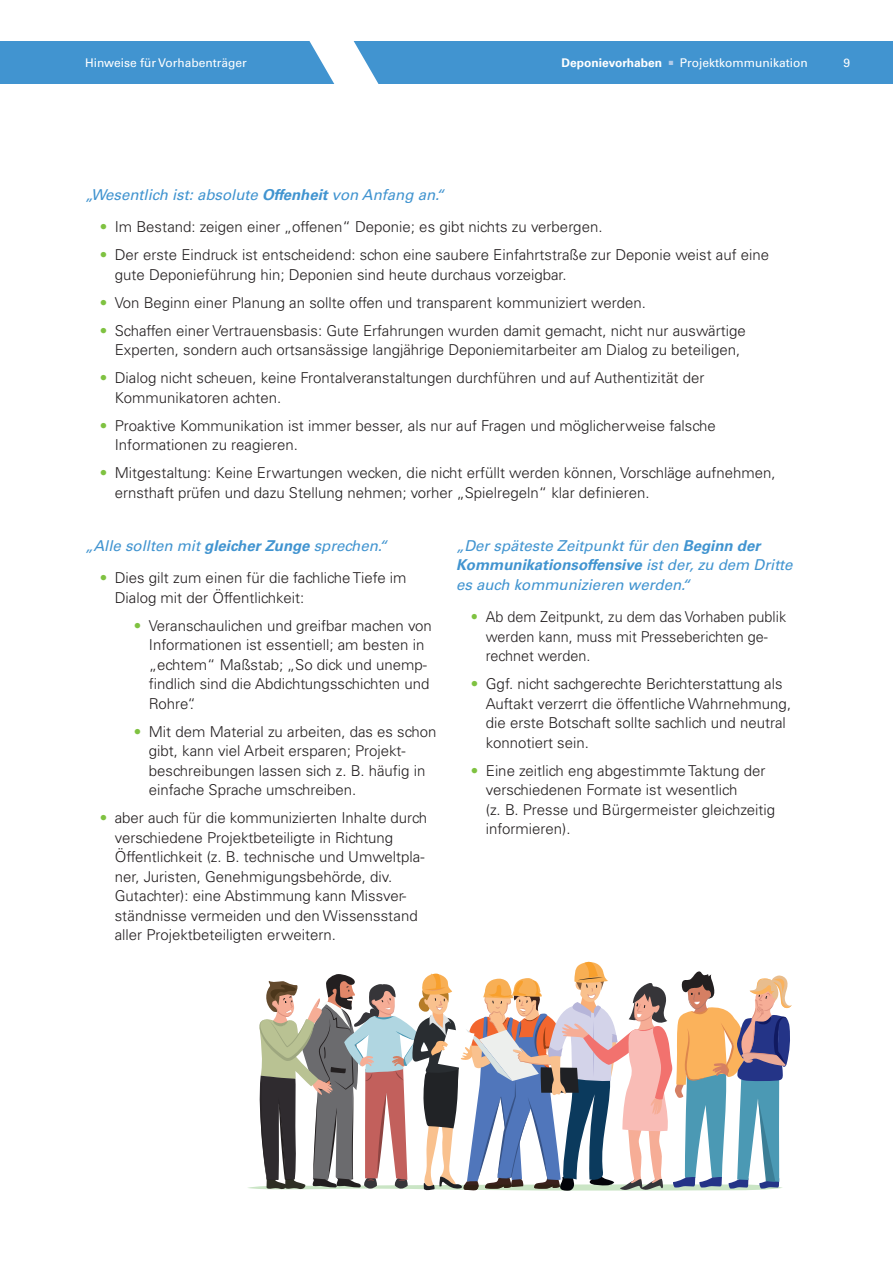
<style>
.page{position:relative;width:893px;height:1263px;background:#fff}
.page>*{position:absolute;margin:0;border:0;box-sizing:border-box;transform-origin:0 0}
.t1{font:300 15px/19.5px "Univers LT Std";color:#231f20}
.Head_3{font:italic 15px/19.5px "Univers LT Std";color:#4194d0}
.t2{font:300 15px/19.5px "Univers LT Std";color:#231f20;scale:.96 1}
.t3{font:12px "Univers LT Std";color:#fff}
.s1{font-weight:700}
.s2{color:#b2cbe9}
.s3{color:#7fc241}
</style>
<div class="page">
<div style="left:0;top:41px;width:893px;height:43px;background:#4194d0"></div>
<svg style="left:309px;top:41px;width:70px;height:43px"></svg>
<svg style="left:248px;top:961px;width:544px;height:230px"></svg>
<p class="t3" style="left:85px;top:55px;width:163px">Hinweise für Vorhabenträger</p>
<p class="t3" style="left:561px;top:55px;width:248px"><span class="s1">Deponievorhaben</span> <span class="s2">■</span> Projektkommunikation</p>
<p class="t3" style="left:843px;top:55px;width:8px">9</p>
<h3 class="Head_3" style="left:85px;top:185px;width:361px">„Wesentlich ist: absolute <span class="s1">Offenheit</span> von Anfang an.“</h3>
<p class="t1" style="left:100px;top:217px;width:504px"><span class="s3">•</span> Im Bestand: zeigen einer „offenen“ Deponie; es gibt nichts zu verbergen.</p>
<p class="t1" style="left:115px;top:245px;width:656px;text-indent:-15px"><span class="s3">•</span> Der erste Eindruck ist entscheidend: schon eine saubere Einfahrtstraße zur Deponie weist auf eine gute Deponieführung hin; Deponien sind heute durchaus vorzeigbar.</p>
<p class="t1" style="left:100px;top:293px;width:547px"><span class="s3">•</span> Von Beginn einer Planung an sollte offen und transparent kommuniziert werden.</p>
<p class="t1" style="left:115px;top:321px;width:632px;text-indent:-15px"><span class="s3">•</span> Schaffen einer Vertrauensbasis: Gute Erfahrungen wurden damit gemacht, nicht nur auswärtige<br>Experten, sondern auch ortsansässige langjährige Deponiemitarbeiter am Dialog zu beteiligen,</p>
<p class="t1" style="left:115px;top:368px;width:591px;text-indent:-15px"><span class="s3">•</span> Dialog nicht scheuen, keine Frontalveranstaltungen durchführen und auf Authentizität der<br>Kommunikatoren achten.</p>
<p class="t1" style="left:115px;top:416px;width:603px;text-indent:-15px"><span class="s3">•</span> Proaktive Kommunikation ist immer besser, als nur auf Fragen und möglicherweise falsche<br>Informationen zu reagieren.</p>
<p class="t1" style="left:115px;top:463px;width:662px;text-indent:-15px"><span class="s3">•</span> Mitgestaltung: Keine Erwartungen wecken, die nicht erfüllt werden können, Vorschläge aufnehmen, ernsthaft prüfen und dazu Stellung nehmen; vorher „Spielregeln“ klar definieren.</p>
<h3 class="Head_3" style="left:85px;top:536px;width:304px">„Alle sollten mit <span class="s1">gleicher Zunge</span> sprechen.“</h3>
<p class="t1" style="left:115px;top:568px;width:293px;text-indent:-15px"><span class="s3">•</span> Dies gilt zum einen für die fachliche Tiefe im<br>Dialog mit der Öffentlichkeit:</p>
<p class="t1" style="left:149px;top:616px;width:285px;text-indent:-15px"><span class="s3">•</span> Veranschaulichen und greifbar machen von Informationen ist essentiell; am besten in „echtem“ Maßstab; „So dick und unemp&shy;findlich sind die Abdichtungsschichten und Rohre“.</p>
<p class="t1" style="left:149px;top:722px;width:289px;text-indent:-15px"><span class="s3">•</span> Mit dem Material zu arbeiten, das es schon gibt, kann viel Arbeit ersparen; Projekt&shy;beschreibungen lassen sich z. B. häufig in einfache Sprache umschreiben.</p>
<p class="t1" style="left:115px;top:808px;width:314px;text-indent:-15px"><span class="s3">•</span> aber auch für die kommunizierten Inhalte durch verschiedene Projektbeteiligte in Richtung Öffentlichkeit (z. B. technische und Umweltpla&shy;ner, Juristen, Genehmigungsbehörde, div.<br>Gutachter): eine Abstimmung kann Missver&shy;ständnisse vermeiden und den Wissensstand aller Projektbeteiligten erweitern.</p>
<h3 class="Head_3" style="left:456px;top:536px;width:338px">„Der späteste Zeitpunkt für den <span class="s1">Beginn der<br>Kommunikationsoffensive</span> ist der, zu dem Dritte es auch kommunizieren werden.“</h3>
<p class="t2" style="left:486px;top:607px;width:314px;text-indent:-15px"><span class="s3">•</span> Ab dem Zeitpunkt, zu dem das Vorhaben publik werden kann, muss mit Presseberichten ge&shy;rechnet werden.</p>
<p class="t1" style="left:486px;top:674px;width:307px;text-indent:-15px"><span class="s3">•</span> Ggf. nicht sachgerechte Berichterstattung als Auftakt verzerrt die öffentliche Wahrnehmung, die erste Botschaft sollte sachlich und neutral konnotiert sein.</p>
<p class="t1" style="left:486px;top:761px;width:291px;text-indent:-15px"><span class="s3">•</span> Eine zeitlich eng abgestimmte Taktung der verschiedenen Formate ist wesentlich<br>(z. B. Presse und Bürgermeister gleichzeitig informieren).</p>
</div>
